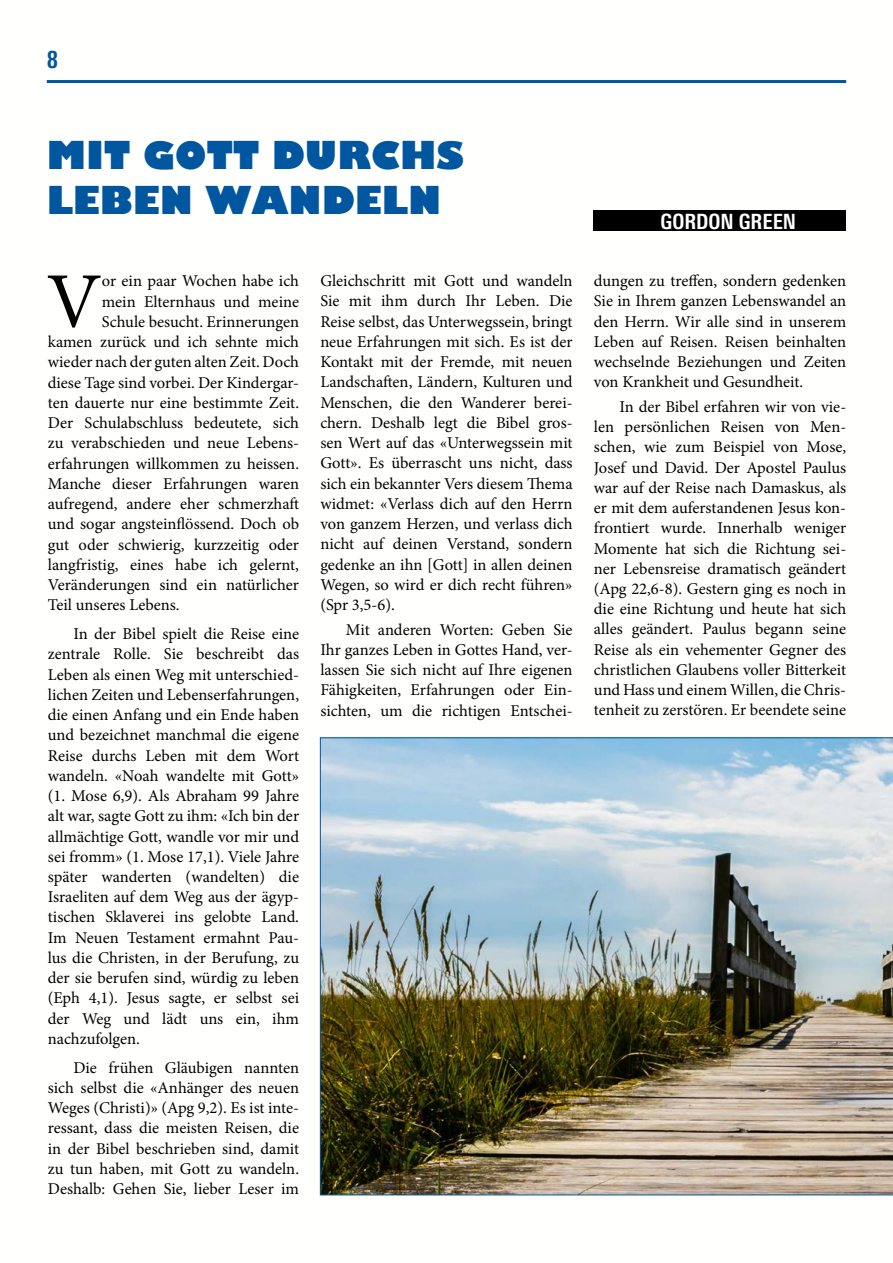
<style>
.page{position:relative;width:893px;height:1263px;background:#fff}
.page>*{position:absolute;margin:0;border:0;box-sizing:border-box;transform-origin:0 0}
.t1{font:78.75px "Minion Pro";color:#000}
.t2{font:800 37.5px/45px "Gill Sans";color:#00569f}
.t3{font:700 condensed 24px "Linotype Univers";color:#00569f}
.t4{font:700 condensed 21px "Linotype Univers";color:#fff}
.t5{font:16.5px/20.2px "Minion Pro";color:#000;text-align:justify}
</style>
<div class="page">
<hr style="left:47px;top:80px;width:799px;height:3px;background:#00569f">
<div style="left:594px;top:210px;width:252px;height:21px;background:#000"></div>
<img style="left:320px;top:738px;width:573px;height:457px">
<h3 class="t3" style="left:47px;top:46px;width:13px">8</h3>
<h2 class="t2" style="left:47px;top:133px;width:419px">MIT GOTT DURCHS<br>LEBEN WANDELN</h2>
<h1 class="t1" style="left:46px;top:249px;width:57px">V</h1>
<p class="t5" style="left:102px;top:271px;width:199px">or ein paar Wochen habe ich</p>
<p class="t5" style="left:102px;top:291px;width:199px">mein Elternhaus und meine</p>
<p class="t5" style="left:102px;top:311px;width:199px">Schule besucht. Erinnerungen</p>
<p class="t5" style="left:48px;top:332px;width:253px">kamen zurück und ich sehnte mich</p>
<p class="t5" style="left:48px;top:352px;width:253px">wieder nach der guten alten Zeit. Doch</p>
<p class="t5" style="left:48px;top:372px;width:253px">diese Tage sind vorbei. Der Kindergar-</p>
<p class="t5" style="left:48px;top:392px;width:253px">ten dauerte nur eine bestimmte Zeit.</p>
<p class="t5" style="left:48px;top:413px;width:253px">Der Schulabschluss bedeutete, sich</p>
<p class="t5" style="left:48px;top:433px;width:253px">zu verabschieden und neue Lebens-</p>
<p class="t5" style="left:48px;top:453px;width:253px">erfahrungen willkommen zu heissen.</p>
<p class="t5" style="left:48px;top:473px;width:253px">Manche dieser Erfahrungen waren</p>
<p class="t5" style="left:48px;top:494px;width:253px">aufregend, andere eher schmerzhaft</p>
<p class="t5" style="left:48px;top:514px;width:253px">und sogar angsteinflössend. Doch ob</p>
<p class="t5" style="left:48px;top:534px;width:253px">gut oder schwierig, kurzzeitig oder</p>
<p class="t5" style="left:48px;top:554px;width:253px">langfristig, eines habe ich gelernt,</p>
<p class="t5" style="left:48px;top:575px;width:253px">Veränderungen sind ein natürlicher</p>
<p class="t5" style="left:48px;top:595px;width:133px">Teil unseres Lebens.</p>
<p class="t5" style="left:48px;top:624px;width:253px;text-indent:26px">In der Bibel spielt die Reise eine zentrale Rolle. Sie beschreibt das Leben als einen Weg mit unterschied&shy;lichen Zeiten und Lebenserfahrungen, die einen Anfang und ein Ende haben und bezeichnet manchmal die eigene Reise durchs Leben mit dem Wort wandeln. «Noah wandelte mit Gott» (1. Mose 6,9). Als Abraham 99 Jahre alt war, sagte Gott zu ihm: «Ich bin der allmächtige Gott, wandle vor mir und sei fromm» (1. Mose 17,1). Viele Jahre später wanderten (wandelten) die Israeliten auf dem Weg aus der ägyp&shy;tischen Sklaverei ins gelobte Land.<br>Im Neuen Testament ermahnt Pau&shy;lus die Christen, in der Berufung, zu der sie berufen sind, würdig zu leben (Eph 4,1). Jesus sagte, er selbst sei der Weg und lädt uns ein, ihm nachzufolgen.</p>
<p class="t5" style="left:48px;top:1057px;width:253px;text-indent:26px">Die frühen Gläubigen nannten sich selbst die «Anhänger des neuen Weges (Christi)» (Apg 9,2). Es ist inte&shy;ressant, dass die meisten Reisen, die in der Bibel beschrieben sind, damit zu tun haben, mit Gott zu wandeln.<br>Deshalb: Gehen Sie, lieber Leser im</p>
<p class="t5" style="left:320px;top:271px;width:254px">Gleichschritt mit Gott und wandeln Sie mit ihm durch Ihr Leben. Die Reise selbst, das Unterwegssein, bringt neue Erfahrungen mit sich. Es ist der Kontakt mit der Fremde, mit neuen Landschaften, Ländern, Kulturen und Menschen, die den Wanderer berei&shy;chern. Deshalb legt die Bibel gros&shy;sen Wert auf das «Unterwegssein mit Gott». Es überrascht uns nicht, dass sich ein bekannter Vers diesem Thema widmet: «Verlass dich auf den Herrn von ganzem Herzen, und verlass dich nicht auf deinen Verstand, sondern gedenke an ihn [Gott] in allen deinen Wegen, so wird er dich recht führen» (Spr 3,5-6).</p>
<p class="t5" style="left:320px;top:619px;width:254px;text-indent:26px">Mit anderen Worten: Geben Sie Ihr ganzes Leben in Gottes Hand, ver&shy;lassen Sie sich nicht auf Ihre eigenen Fähigkeiten, Erfahrungen oder Ein&shy;sichten, um die richtigen Entschei-</p>
<p class="t4" style="left:661px;top:209px;width:137px">GORDON GREEN</p>
<p class="t5" style="left:594px;top:271px;width:254px">dungen zu treffen, sondern gedenken Sie in Ihrem ganzen Lebenswandel an den Herrn. Wir alle sind in unserem Leben auf Reisen. Reisen beinhalten wechselnde Beziehungen und Zeiten von Krankheit und Gesundheit.</p>
<p class="t5" style="left:594px;top:396px;width:254px;text-indent:26px">In der Bibel erfahren wir von vie&shy;len persönlichen Reisen von Men&shy;schen, wie zum Beispiel von Mose, Josef und David. Der Apostel Paulus war auf der Reise nach Damaskus, als er mit dem auferstandenen Jesus kon&shy;frontiert wurde. Innerhalb weniger Momente hat sich die Richtung sei&shy;ner Lebensreise dramatisch geändert (Apg 22,6-8). Gestern ging es noch in die eine Richtung und heute hat sich alles geändert. Paulus begann seine Reise als ein vehementer Gegner des christlichen Glaubens voller Bitterkeit und Hass und einem Willen, die Chris&shy;tenheit zu zerstören. Er beendete seine</p>
</div>
